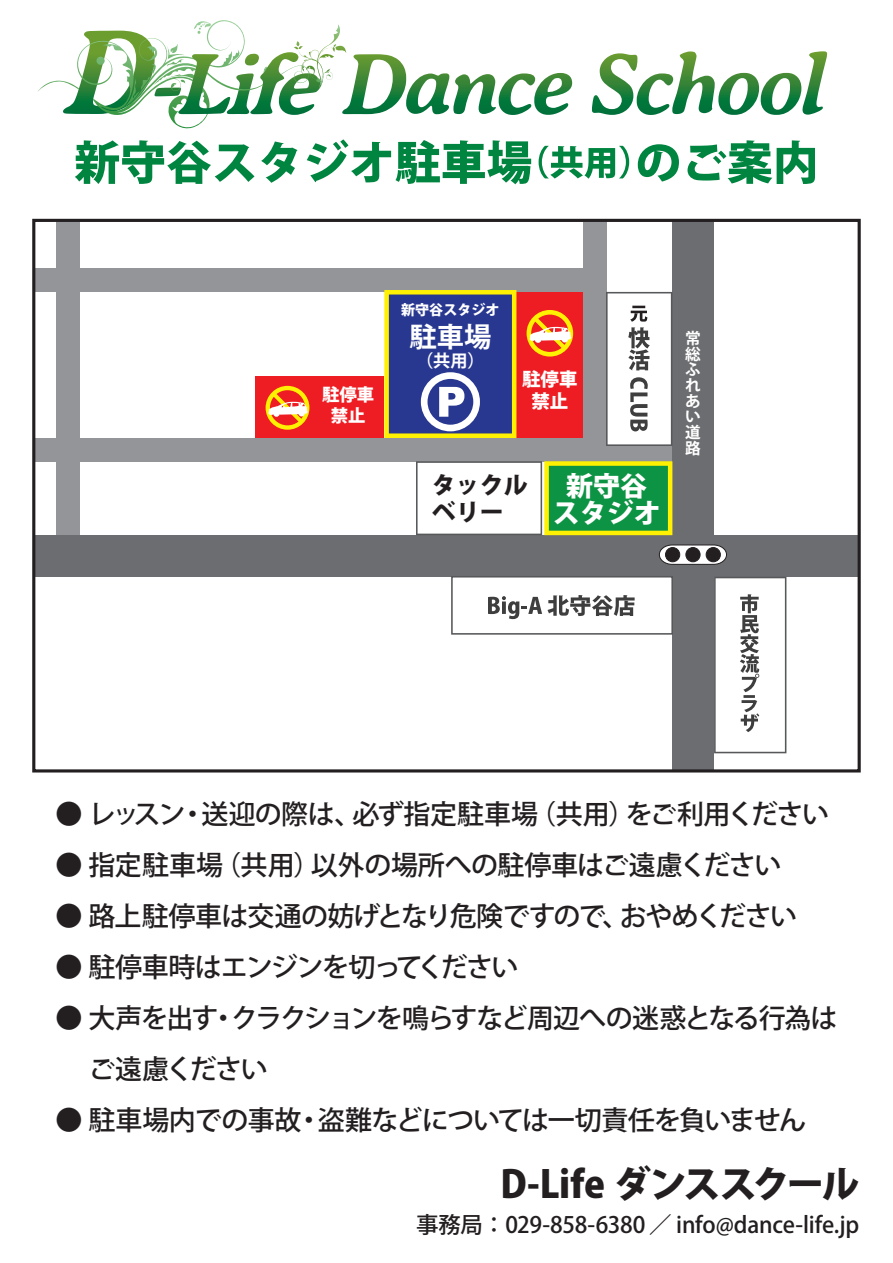
<style>
.page{position:relative;width:893px;height:1263px;background:#fff}
.page>*{position:absolute;margin:0;border:0;box-sizing:border-box;transform-origin:0 0}
.t1{font:800 37.5px "Koz Go Pr 6 N";letter-spacing:-.05em;color:#231f20}
.t2{font:700 27.3px "Koz Go Pro";color:#fff}
.t3{font:500 27px/51px "Koz Go Pr 6 N";letter-spacing:-.04em;color:#231f20}
.t4{font:500 27px "Koz Go Pr 6 N";letter-spacing:-.01em;color:#231f20}
.t5{font:800 27px/27px "Koz Go Pro";color:#fff;text-align:center}
.t6{font:800 24px/27px "Koz Go Pro";color:#231f20}
.t7{font:500 22.5px "Koz Go Pr 6 N";letter-spacing:-.01em;color:#231f20}
.t8{font:800 18.45px "Koz Go Pro";color:#fff}
.t9{font:800 17.4px "Koz Go Pro";color:#fff}
.t10{font:700 17.25px "Koz Go Pro";color:#fff}
.t11{font:700 15.6px/15.6px "Koz Go Pr 6 N";color:#fff;text-align:justify}
.t12{font:800 14.1px "Koz Go Pr 6 N";color:#fff}
</style>
<div class="page">
<svg style="left:75px;top:139px;width:740px;height:45px"></svg>
<div style="left:516px;top:290px;width:67px;height:148px;background:#ee1d23"></div>
<svg style="left:527px;top:310px;width:46px;height:47px"></svg>
<div style="left:255px;top:376px;width:129px;height:63px;background:#ee1d23"></div>
<svg style="left:266px;top:386px;width:43px;height:44px"></svg>
<div style="left:583px;top:220px;width:23px;height:318px;background:#939598"></div>
<div style="left:34px;top:438px;width:680px;height:23px;background:#939598"></div>
<div style="left:35px;top:269px;width:571px;height:23px;background:#939598"></div>
<div style="left:57px;top:220px;width:23px;height:357px;background:#939598"></div>
<div style="left:34px;top:535px;width:825px;height:42px;background:#6c6d70"></div>
<div style="left:672px;top:220px;width:42px;height:551px;background:#6c6d70"></div>
<svg style="left:658px;top:544px;width:69px;height:21px"></svg>
<div style="left:665px;top:547px;width:15px;height:15px;background:#231f20;border-radius:50%"></div>
<div style="left:665px;top:547px;width:15px;height:15px;border:1px solid #231f20;border-radius:50%"></div>
<div style="left:706px;top:547px;width:14px;height:15px;background:#231f20;border-radius:50%"></div>
<div style="left:706px;top:547px;width:15px;height:15px;border:1px solid #231f20;border-radius:50%"></div>
<div style="left:686px;top:547px;width:14px;height:15px;background:#231f20;border-radius:50%"></div>
<div style="left:685px;top:547px;width:16px;height:15px;border:1px solid #231f20;border-radius:50%"></div>
<div style="left:451px;top:576px;width:222px;height:59px;background:#fff;border:2px solid #57585a"></div>
<svg style="left:488px;top:595px;width:147px;height:24px"></svg>
<svg style="left:714px;top:577px;width:72px;height:176px"></svg>
<svg style="left:384px;top:290px;width:132px;height:148px;background:#576287"></svg>
<svg style="left:416px;top:461px;width:256px;height:74px"></svg>
<svg style="left:606px;top:292px;width:66px;height:154px"></svg>
<div style="left:32px;top:219px;width:829px;height:553px;border:3px solid #231f20"></div>
<svg style="left:592px;top:51px;width:235px;height:64px"></svg>
<svg style="left:37px;top:20px;width:535px;height:109px"></svg>
<p class="t12" style="left:401px;top:302px;width:100px">新守谷スタジオ</p>
<p class="t2" style="left:409px;top:319px;width:84px">駐車場</p>
<p class="t10" style="left:416px;top:350px;width:70px">（共用）</p>
<p class="t8" style="left:522px;top:367px;width:57px">駐停車</p>
<p class="t9" style="left:322px;top:384px;width:54px">駐停車</p>
<p class="t8" style="left:531px;top:390px;width:38px">禁止</p>
<p class="t9" style="left:331px;top:404px;width:36px">禁止</p>
<p class="t6" style="left:432px;top:474px;width:97px">タックルベリー</p>
<p class="t5" style="left:553px;top:474px;width:109px">新守谷スタジオ</p>
<p class="t11" style="left:685px;top:331px;width:17px">常総ふれあい道路</p>
<p class="t3" style="left:55px;top:789px;width:775px">● レッスン・送迎の際は、必ず指定駐車場（共用）をご利用ください</p>
<p class="t4" style="left:55px;top:850px;width:728px">● 指定駐車場（共用）以外の場所への駐停車はご遠慮ください</p>
<p class="t3" style="left:55px;top:891px;width:743px">● 路上駐停車は交通の妨げとなり危険ですので、おやめください</p>
<p class="t3" style="left:55px;top:942px;width:465px">● 駐停車時はエンジンを切ってください</p>
<p class="t3" style="left:55px;top:993px;width:784px">● 大声を出す・クラクションを鳴らすなど周辺への迷惑となる行為は　 ご遠慮ください</p>
<p class="t3" style="left:55px;top:1095px;width:752px">● 駐車場内での事故・盗難などについては一切責任を負いません</p>
<h1 class="t1" style="left:500px;top:1163px;width:360px">D-Life ダンススクール</h1>
<p class="t7" style="left:416px;top:1212px;width:445px">事務局：029-858-6380 ／ info@dance-life.jp</p>
</div>
